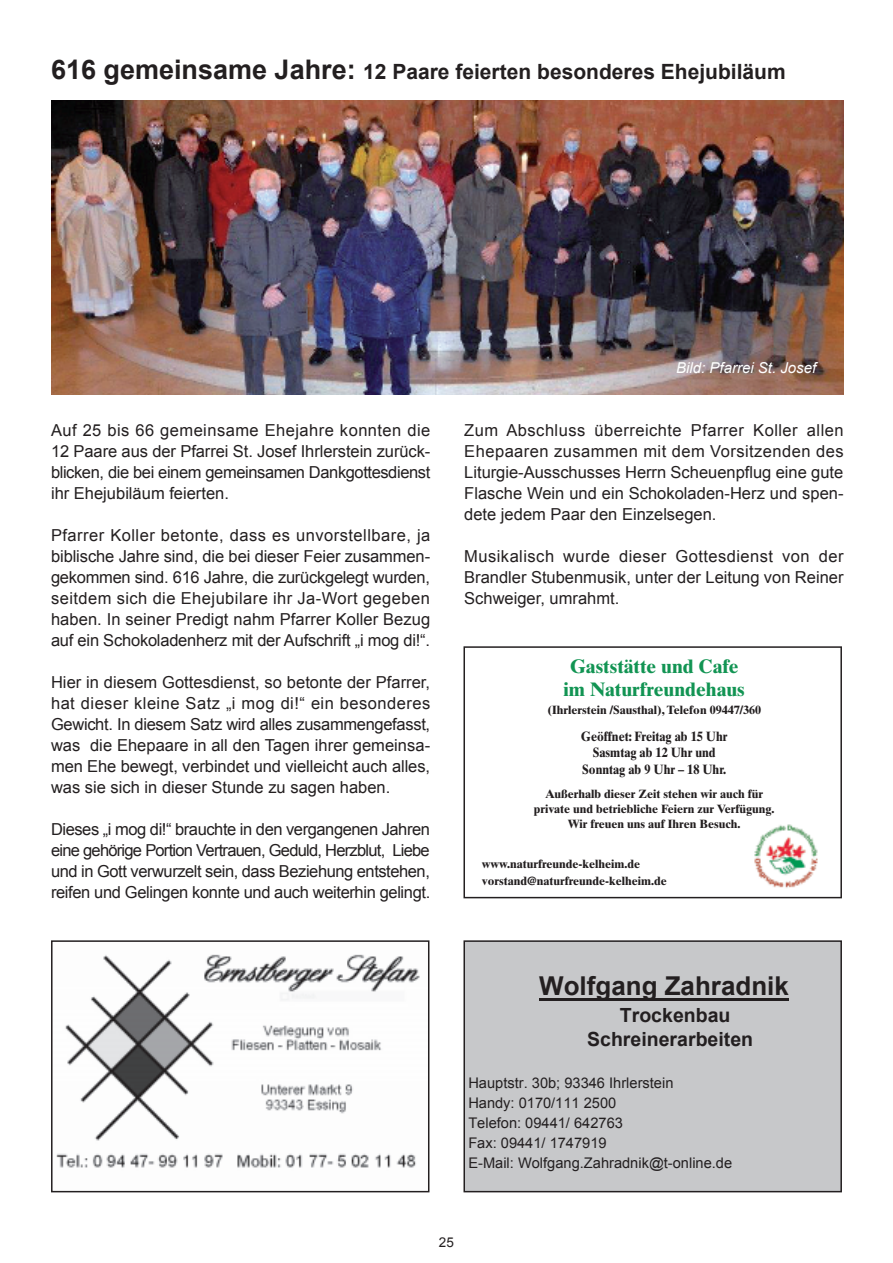
<style>
.page{position:relative;width:893px;height:1263px;background:#fff}
.page>*{position:absolute;margin:0;border:0;box-sizing:border-box;transform-origin:0 0}
.t1{font:700 25.95px "Arial";color:#231f20}
.t2{font:700 21px "Arial";color:#231f20}
.t3{font:700 19.5px/22.5px "Times Ten";color:#129453;text-align:center}
.t4{font:700 19.5px/24.8px "Arial";color:#231f20;text-align:center}
.t5{font:16.5px/21px "Arial";color:#231f20;text-align:justify}
.t6{font:italic 15px "Arial";color:#fff}
.t7{font:14.7px/20.1px "Arial";color:#231f20}
.t8{font:700 13.5px/16.5px "Times Ten";color:#231f20;text-align:center;scale:.9 1}
.t9{font:13.5px "Arial";color:#231f20}
.t10{font:700 12px/15px "Times Ten";color:#231f20;text-align:center}
.s1{font-size:27px}
</style>
<div class="page">
<div style="left:464px;top:941px;width:377px;height:251px;background:#c7c8ca"></div>
<hr style="left:539px;top:998px;width:250px;height:3px;background:#231f20">
<div style="left:463px;top:940px;width:379px;height:252px;border:2px solid #231f20"></div>
<img style="left:56px;top:954px;width:364px;height:214px">
<div style="left:51px;top:940px;width:378px;height:252px;border:2px solid #231f20"></div>
<img style="left:51px;top:100px;width:792px;height:294px">
<svg style="left:463px;top:646px;width:379px;height:252px"></svg>
<img style="left:754px;top:824px;width:64px;height:65px">
<p class="t2" style="left:51px;top:58px;width:736px"><span class="s1">616 gemeinsame Jahre:</span> 12 Paare feierten besonderes Ehejubiläum</p>
<p class="t5" style="left:51px;top:420px;width:381px">Auf 25 bis 66 gemeinsame Ehejahre konnten die 12 Paare aus der Pfarrei St. Josef Ihrlerstein zurück&shy;blicken, die bei einem gemeinsamen Dankgottesdienst ihr Ehejubiläum feierten.</p>
<p class="t5" style="left:51px;top:525px;width:381px">Pfarrer Koller betonte, dass es unvorstellbare, ja biblische Jahre sind, die bei dieser Feier zusammen&shy;gekommen sind. 616 Jahre, die zurückgelegt wurden, seitdem sich die Ehejubilare ihr Ja-Wort gegeben haben. In seiner Predigt nahm Pfarrer Koller Bezug auf ein Schokoladenherz mit der Aufschrift „i mog di!“.</p>
<p class="t5" style="left:51px;top:672px;width:381px">Hier in diesem Gottesdienst, so betonte der Pfarrer, hat dieser kleine Satz „i mog di!“ ein besonderes Gewicht. In diesem Satz wird alles zusammengefasst, was die Ehepaare in all den Tagen ihrer gemeinsa&shy;men Ehe bewegt, verbindet und vielleicht auch alles, was sie sich in dieser Stunde zu sagen haben.</p>
<p class="t5" style="left:51px;top:819px;width:381px">Dieses „i mog di!“ brauchte in den vergangenen Jahren eine gehörige Portion Vertrauen, Geduld, Herzblut, Liebe und in Gott verwurzelt sein, dass Beziehung entstehen, reifen und Gelingen konnte und auch weiterhin gelingt.</p>
<p class="t6" style="left:676px;top:358px;width:142px">Bild: Pfarrei St. Josef</p>
<p class="t5" style="left:464px;top:420px;width:381px">Zum Abschluss überreichte Pfarrer Koller allen Ehepaaren zusammen mit dem Vorsitzenden des Liturgie-Ausschusses Herrn Scheuenpflug eine gute Flasche Wein und ein Schokoladen-Herz und spen&shy;dete jedem Paar den Einzelsegen.</p>
<p class="t5" style="left:464px;top:546px;width:381px">Musikalisch wurde dieser Gottesdienst von der Brandler Stubenmusik, unter der Leitung von Reiner Schweiger, umrahmt.</p>
<p class="t3" style="left:563px;top:655px;width:183px">Gaststätte und Cafe im Naturfreundehaus</p>
<p class="t10" style="left:547px;top:702px;width:215px">(Ihrlerstein /Sausthal), Telefon 09447/360</p>
<p class="t8" style="left:581px;top:727px;width:164px">Geöffnet: Freitag ab 15 Uhr<br>Sasmtag ab 12 Uhr und<br>Sonntag ab 9 Uhr – 18 Uhr.</p>
<p class="t10" style="left:534px;top:786px;width:242px">Außerhalb dieser Zeit stehen wir auch für private und betriebliche Feiern zur Verfügung.<br>Wir freuen uns auf Ihren Besuch.</p>
<p class="t10" style="left:482px;top:856px;width:186px;line-height:16.5px;text-align:left">www.naturfreunde-kelheim.de vorstand@naturfreunde-kelheim.de</p>
<h1 class="t1" style="left:539px;top:969px;width:251px">Wolfgang Zahradnik</h1>
<p class="t4" style="left:587px;top:1003px;width:168px">Trockenbau<br>Schreinerarbeiten</p>
<p class="t7" style="left:468px;top:1073px;width:265px">Hauptstr. 30b; 93346 Ihrlerstein<br>Handy: 0170/111 2500<br>Telefon: 09441/ 642763<br>Fax: 09441/ 1747919<br>E-Mail: Wolfgang.Zahradnik@t-online.de</p>
<p class="t9" style="left:439px;top:1234px;width:17px">25</p>
</div>
